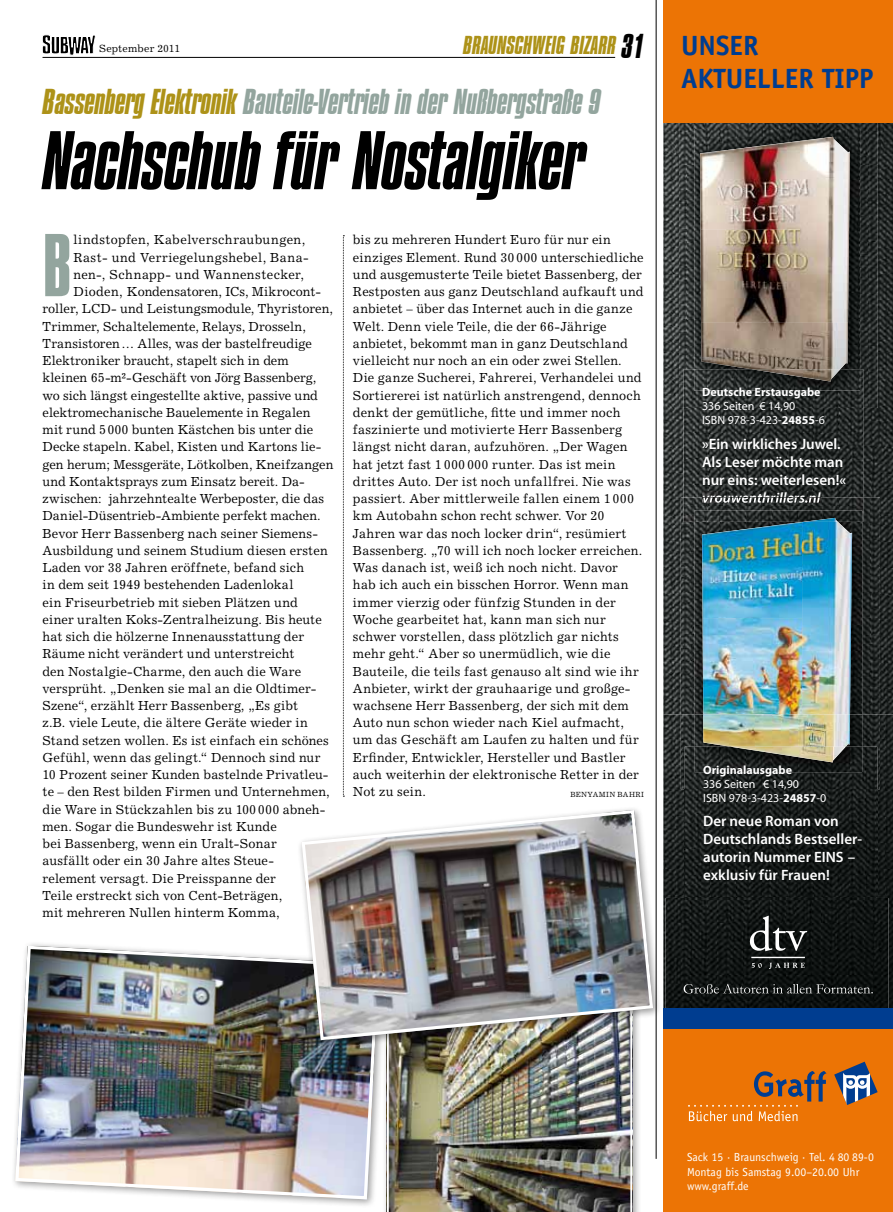
<style>
.page{position:relative;width:893px;height:1212px;background:#fff}
.page>*{position:absolute;margin:0;border:0;box-sizing:border-box;transform-origin:0 0}
.t1{font:93.3px "Compacta Com";color:#93a59e}
.t2{font:italic 87px "Compacta Com";letter-spacing:-.01em;color:#000}
.t3{font:italic 37.5px "Compacta Com";letter-spacing:-.01em;color:#93a59e}
.t4{font:italic 36px "Compacta Com";color:#000}
.t5{font:700 27.9px/33.5px "Officina Sans";color:#003d90}
.t6{font:italic 27px "Compacta Com";color:#ad9218}
.t7{font:600 15px/18px "dtv Myriad Pro";color:#fff}
.t8{font:italic 600 15px "dtv Myriad Pro";color:#fff}
.t9{font:13.2px/17.2px "Excelsior LT Std";letter-spacing:.015em;color:#000}
.t10{font:13.2px "Excelsior LT Std";letter-spacing:.035em;color:#000}
.t11{font:12px/14.2px "dtv Myriad Pro";color:#fff}
.t12{font:700 12px "dtv Myriad Pro";color:#fff}
.t13{font:11.7px/14.5px "Officina Sans";color:#fff}
.t14{font:10.5px "Excelsior LT Std";letter-spacing:.02em;color:#000}
.t15{font:7.5px "Excelsior LT Std";color:#000}
.s1{color:#ad9218}
.s2{font-weight:700}
.s3{font-size:11.85px}
</style>
<div class="page">
<img style="left:14px;top:944px;width:367px;height:257px">
<div style="left:382px;top:959px;width:259px;height:253px;background:#000;opacity:.4"></div>
<img style="left:387px;top:1049px;width:245px;height:163px">
<div style="left:297px;top:805px;width:365px;height:244px;background:#000;opacity:.4"></div>
<img style="left:300px;top:808px;width:355px;height:234px">
<hr style="left:656px;top:0;width:1px;height:1159px;background:#000">
<svg style="left:343px;top:235px;width:1px;height:562px"></svg>
<hr style="left:43px;top:57px;width:572px;height:1px;background:#000">
<svg style="left:42px;top:34px;width:54px;height:22px"></svg>
<img style="left:663px;top:123px;width:230px;height:31px">
<img style="left:663px;top:154px;width:22px;height:854px">
<img style="left:863px;top:154px;width:30px;height:560px">
<img style="left:679px;top:123px;width:199px;height:42px">
<img style="left:679px;top:165px;width:15px;height:243px">
<img style="left:860px;top:165px;width:18px;height:243px">
<img style="left:694px;top:129px;width:166px;height:240px">
<img style="left:700px;top:141px;width:100px;height:182px">
<img style="left:800px;top:137px;width:50px;height:186px">
<img style="left:701px;top:323px;width:147px;height:46px">
<img style="left:684px;top:369px;width:179px;height:142px">
<img style="left:751px;top:369px;width:89px;height:12px">
<img style="left:703px;top:492px;width:118px;height:11px">
<img style="left:877px;top:714px;width:16px;height:294px">
<img style="left:681px;top:498px;width:13px;height:216px">
<img style="left:862px;top:498px;width:18px;height:216px">
<img style="left:703px;top:498px;width:117px;height:5px">
<img style="left:681px;top:714px;width:199px;height:75px">
<img style="left:694px;top:511px;width:168px;height:236px">
<img style="left:702px;top:522px;width:150px;height:192px">
<img style="left:803px;top:518px;width:35px;height:4px">
<img style="left:703px;top:714px;width:147px;height:33px">
<img style="left:685px;top:747px;width:192px;height:151px">
<img style="left:730px;top:747px;width:116px;height:15px">
<img style="left:666px;top:898px;width:222px;height:110px">
<svg style="left:684px;top:984px;width:189px;height:9px;background:#363938"></svg>
<svg style="left:750px;top:916px;width:57px;height:53px;background:#3d403f"></svg>
<div style="left:663px;top:1026px;width:230px;height:186px;background:#ec7405"></div>
<div style="left:663px;top:0;width:230px;height:123px;background:#ec7405"></div>
<svg style="left:834px;top:1061px;width:44px;height:44px"></svg>
<svg style="left:688px;top:1071px;width:138px;height:50px"></svg>
<div style="left:663px;top:1008px;width:230px;height:21px;background:#003d90"></div>
<h3 class="t4" style="left:621px;top:28px;width:24px">31</h3>
<p class="t14" style="left:99px;top:42px;width:83px">September 2011</p>
<h3 class="t6" style="left:463px;top:31px;width:154px">braunschweig bizarr</h3>
<h3 class="t3" style="left:43px;top:82px;width:560px"><span class="s1">Bassenberg Elektronik</span> Bauteile-Vertrieb in der Nußbergstraße 9</h3>
<h2 class="t2" style="left:43px;top:115px;width:548px">Nachschub für Nostalgiker</h2>
<h1 class="t1" style="left:43px;top:216px;width:31px">B</h1>
<p class="t10" style="left:73px;top:232px;width:233px">lindstopfen, Kabelverschraubungen,</p>
<p class="t10" style="left:73px;top:249px;width:237px">Rast- und Verriegelungshebel, Bana-</p>
<p class="t10" style="left:73px;top:267px;width:232px">nen-, Schnapp- und Wannenstecker,</p>
<p class="t9" style="left:73px;top:283px;width:249px">Dioden, Kondensatoren, ICs, Mikrocont-</p>
<p class="t9" style="left:43px;top:300px;width:292px">roller, LCD- und Leistungsmodule, Thyristoren,</p>
<p class="t9" style="left:43px;top:318px;width:265px">Trimmer, Schaltelemente, Relays, Drosseln,</p>
<p class="t9" style="left:43px;top:335px;width:271px">Transistoren… Alles, was der bastelfreudige</p>
<p class="t9" style="left:43px;top:352px;width:248px">Elektroniker braucht, stapelt sich in dem</p>
<p class="t9" style="left:43px;top:369px;width:275px">kleinen 65-m²-Geschäft von Jörg Bassenberg,</p>
<p class="t9" style="left:43px;top:387px;width:277px">wo sich längst eingestellte aktive, passive und</p>
<p class="t9" style="left:43px;top:404px;width:269px">elektromechanische Bauelemente in Regalen</p>
<p class="t9" style="left:43px;top:421px;width:272px">mit rund 5000 bunten Kästchen bis unter die</p>
<p class="t9" style="left:43px;top:438px;width:280px">Decke stapeln. Kabel, Kisten und Kartons lie-</p>
<p class="t9" style="left:43px;top:456px;width:292px">gen herum; Messgeräte, Lötkolben, Kneifzangen</p>
<p class="t9" style="left:43px;top:473px;width:264px">und Kontaktsprays zum Einsatz bereit. Da-</p>
<p class="t9" style="left:43px;top:490px;width:283px">zwischen: jahrzehntealte Werbeposter, die das</p>
<p class="t9" style="left:43px;top:507px;width:280px">Daniel-Düsentrieb-Ambiente perfekt machen.</p>
<p class="t9" style="left:43px;top:525px;width:277px">Bevor Herr Bassenberg nach seiner Siemens-</p>
<p class="t9" style="left:43px;top:542px;width:287px">Ausbildung und seinem Studium diesen ersten</p>
<p class="t9" style="left:43px;top:559px;width:263px">Laden vor 38 Jahren eröffnete, befand sich</p>
<p class="t9" style="left:43px;top:576px;width:253px">in dem seit 1949 bestehenden Ladenlokal</p>
<p class="t9" style="left:43px;top:594px;width:257px">ein Friseurbetrieb mit sieben Plätzen und</p>
<p class="t9" style="left:43px;top:611px;width:281px">einer uralten Koks-Zentralheizung. Bis heute</p>
<p class="t9" style="left:43px;top:628px;width:263px">hat sich die hölzerne Innenausstattung der</p>
<p class="t9" style="left:43px;top:645px;width:253px">Räume nicht verändert und unterstreicht</p>
<p class="t9" style="left:43px;top:662px;width:260px">den Nostalgie-Charme, den auch die Ware</p>
<p class="t9" style="left:43px;top:680px;width:275px">versprüht. „Denken sie mal an die Oldtimer-</p>
<p class="t9" style="left:43px;top:697px;width:257px">Szene“, erzählt Herr Bassenberg, „Es gibt</p>
<p class="t9" style="left:43px;top:714px;width:267px">z.B. viele Leute, die ältere Geräte wieder in</p>
<p class="t9" style="left:43px;top:731px;width:288px">Stand setzen wollen. Es ist einfach ein schönes</p>
<p class="t9" style="left:43px;top:749px;width:279px">Gefühl, wenn das gelingt.“ Dennoch sind nur</p>
<p class="t9" style="left:43px;top:766px;width:288px">10 Prozent seiner Kunden bastelnde Privatleu-</p>
<p class="t9" style="left:43px;top:783px;width:289px">te – den Rest bilden Firmen und Unternehmen,</p>
<p class="t9" style="left:43px;top:800px;width:284px">die Ware in Stückzahlen bis zu 100000 abneh-</p>
<p class="t9" style="left:43px;top:818px;width:236px">men. Sogar die Bundeswehr ist Kunde</p>
<p class="t9" style="left:43px;top:835px;width:236px">bei Bassenberg, wenn ein Uralt-Sonar</p>
<p class="t9" style="left:43px;top:852px;width:233px">ausfällt oder ein 30 Jahre altes Steue-</p>
<p class="t9" style="left:43px;top:869px;width:235px">relement versagt. Die Preisspanne der</p>
<p class="t9" style="left:43px;top:887px;width:241px">Teile erstreckt sich von Cent-Beträgen,</p>
<p class="t9" style="left:43px;top:904px;width:239px">mit mehreren Nullen hinterm Komma,</p>
<p class="t9" style="left:353px;top:231px;width:292px">bis zu mehreren Hundert Euro für nur ein einziges Element. Rund 30000 unterschiedliche und ausgemusterte Teile bietet Bassenberg, der Restposten aus ganz Deutschland aufkauft und anbietet – über das Internet auch in die ganze Welt. Denn viele Teile, die der 66-Jährige anbietet, bekommt man in ganz Deutschland vielleicht nur noch an ein oder zwei Stellen.<br>Die ganze Sucherei, Fahrerei, Verhandelei und Sortiererei ist natürlich anstrengend, dennoch denkt der gemütliche, fitte und immer noch faszinierte und motivierte Herr Bassenberg längst nicht daran, aufzuhören. „Der Wagen hat jetzt fast 1000000 runter. Das ist mein drittes Auto. Der ist noch unfallfrei. Nie was passiert. Aber mittlerweile fallen einem 1000 km Autobahn schon recht schwer. Vor 20<br>Jahren war das noch locker drin“, resümiert Bassenberg. „70 will ich noch locker erreichen.<br>Was danach ist, weiß ich noch nicht. Davor hab ich auch ein bisschen Horror. Wenn man immer vierzig oder fünfzig Stunden in der Woche gearbeitet hat, kann man sich nur schwer vorstellen, dass plötzlich gar nichts mehr geht.“ Aber so unermüdlich, wie die Bauteile, die teils fast genauso alt sind wie ihr Anbieter, wirkt der grauhaarige und großge&shy;wachsene Herr Bassenberg, der sich mit dem Auto nun schon wieder nach Kiel aufmacht, um das Geschäft am Laufen zu halten und für Erfinder, Entwickler, Hersteller und Bastler auch weiterhin der elektronische Retter in der Not zu sein.</p>
<p class="t15" style="left:570px;top:789px;width:13px">Benyamin</p>
<p class="t15" style="left:618px;top:789px;width:12px">Bahri</p>
<h3 class="t5" style="left:681px;top:28px;width:194px">UNSER<br>AKTUELLER TIPP</h3>
<p class="t12" style="left:702px;top:385px;width:120px">Deutsche Erstausgabe</p>
<p class="t11" style="left:702px;top:399px;width:125px">336 Seiten € 14,90<br>ISBN 978-3-423-<span class="s2">24855</span>-6</p>
<p class="t7" style="left:702px;top:435px;width:146px">»Ein wirkliches Juwel.<br>Als Leser möchte man nur eins: weiterlesen!«</p>
<p class="t8" style="left:702px;top:489px;width:120px">vrouwenthrillers.nl</p>
<p class="t12" style="left:703px;top:763px;width:90px">Originalausgabe</p>
<p class="t11" style="left:703px;top:777px;width:125px">336 Seiten € 14,90<br>ISBN 978-3-423-<span class="s2">24857</span>-0</p>
<p class="t7" style="left:703px;top:813px;width:160px">Der neue Roman von<br>Deutschlands Bestseller&shy;autorin Nummer EINS – exklusiv für Frauen!</p>
<p class="t13" style="left:687px;top:1150px;width:188px">Sack 15 <span class="s3">·</span> Braunschweig <span class="s3">·</span> Tel. 4 80 89-0<br>Montag bis Samstag 9.00–20.00 Uhr www.graff.de</p>
</div>
